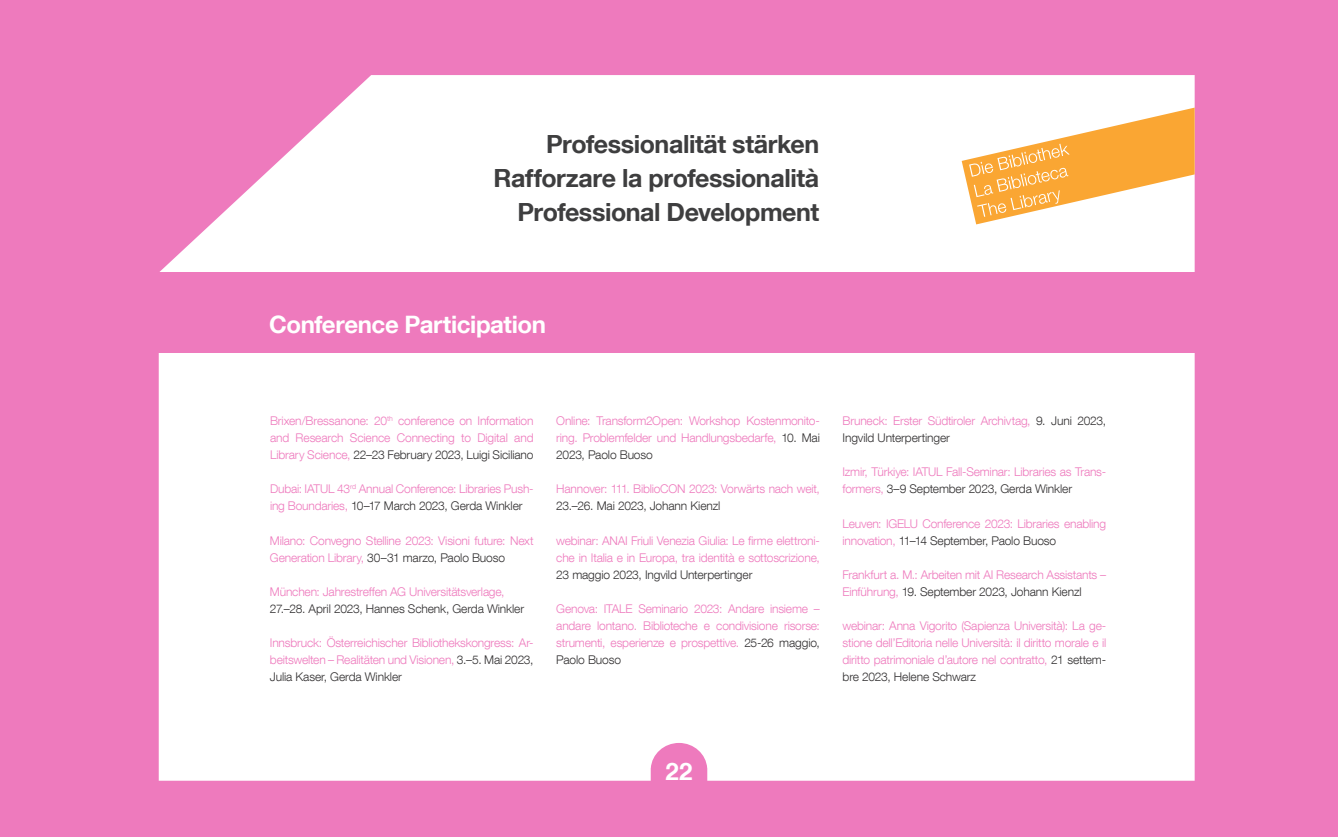
<style>
.page{position:relative;width:1338px;height:837px;background:#fff}
.page>*{position:absolute;margin:0;border:0;box-sizing:border-box;transform-origin:0 0}
.JB_2020_Kapitelüberschrift_grau_BOLD{font:700 25px "Helvetica Neue LT Com";letter-spacing:-.015em;color:#3e3e3f}
.JB_2020_Einzelüberschriften{font:700 24px "Helvetica Neue LT Com";letter-spacing:-.015em;color:#fff}
.JB_2017_Fließtext{font:300 12px/17px "Helvetica Neue LT Com";letter-spacing:-.015em;color:#ee7abd}
.JB_2017_Fließtext-2{font:300 12px "Helvetica Neue LT Com";letter-spacing:-.01em;color:#312f30}
.s1{color:#312f30}
</style>
<div class="page">
<div style="left:0;top:0;width:1338px;height:836px;background:#ee7abd"></div>
<div style="left:159px;top:75px;width:1036px;height:705px;background:#fff"></div>
<svg style="left:962px;top:107px;width:233px;height:117px;background:#fcd094"></svg>
<svg style="left:651px;top:742px;width:56px;height:38px"></svg>
<div style="left:270px;top:403px;width:836px;height:300px;background:#fff"></div>
<div style="left:101px;top:272px;width:1163px;height:80px;background:#ee7abd"></div>
<p class="JB_2020_Kapitelüberschrift_grau_BOLD" style="left:546px;top:129px;width:275px">Professionalität stärken</p>
<p class="JB_2020_Kapitelüberschrift_grau_BOLD" style="left:494px;top:163px;width:327px">Rafforzare la professionalità</p>
<p class="JB_2020_Kapitelüberschrift_grau_BOLD" style="left:517px;top:197px;width:303px">Professional Development</p>
<p class="JB_2020_Einzelüberschriften" style="left:269px;top:309px;width:278px">Conference Participation</p>
<p class="JB_2017_Fließtext" style="left:270px;top:412px;width:265px;text-align:justify">Brixen/Bressanone: 20<sup>th</sup> conference on Information and Research Science Connecting to Digital and Library Science, <span class="s1">22–23 February 2023, Luigi Siciliano</span></p>
<p class="JB_2017_Fließtext" style="left:270px;top:480px;width:265px">Dubai: IATUL 43<sup>rd</sup> Annual Conference: Libraries Push&shy;ing Boundaries, <span class="s1">10–17 March 2023, Gerda Winkler</span></p>
<p class="JB_2017_Fließtext" style="left:270px;top:531px;width:265px">Milano: Convegno Stelline 2023: Visioni future: Next<br>Generation Library, <span class="s1">30–31 marzo, Paolo Buoso</span></p>
<p class="JB_2017_Fließtext" style="left:270px;top:582px;width:236px">München: Jahrestreffen AG Universitätsverlage,</p>
<p class="JB_2017_Fließtext-2" style="left:270px;top:600px;width:256px">27.–28. April 2023, Hannes Schenk, Gerda Winkler</p>
<p class="JB_2017_Fließtext" style="left:270px;top:633px;width:265px;text-align:justify">Innsbruck: Österreichischer Bibliothekskongress: Ar&shy;beitswelten – Realitäten und Visionen, <span class="s1">3.–5. Mai 2023, Julia Kaser, Gerda Winkler</span></p>
<p class="JB_2017_Fließtext" style="left:556px;top:412px;width:265px;text-align:justify">Online: Transform2Open: Workshop Kostenmonito&shy;ring. Problemfelder und Handlungsbedarfe, <span class="s1">10. Mai 2023, Paolo Buoso</span></p>
<p class="JB_2017_Fließtext" style="left:556px;top:480px;width:265px">Hannover: 111. BiblioCON 2023: Vorwärts nach weit,<br><span class="s1">23.–26. Mai 2023, Johann Kienzl</span></p>
<p class="JB_2017_Fließtext" style="left:556px;top:531px;width:265px;text-align:justify">webinar: ANAI Friuli Venezia Giulia: Le firme elettroni&shy;che in Italia e in Europa, tra identità e sottoscrizione, <span class="s1">23 maggio 2023, Ingvild Unterpertinger</span></p>
<p class="JB_2017_Fließtext" style="left:556px;top:599px;width:265px;text-align:justify">Genova: ITALE Seminario 2023: Andare insieme – andare lontano. Biblioteche e condivisione risorse: strumenti, esperienze e prospettive. <span class="s1">25-26 maggio, Paolo Buoso</span></p>
<p class="JB_2017_Fließtext" style="left:843px;top:412px;width:265px">Bruneck: Erster Südtiroler Archivtag, <span class="s1">9. Juni 2023,<br>Ingvild Unterpertinger</span></p>
<p class="JB_2017_Fließtext" style="left:843px;top:463px;width:265px">Izmir, Türkiye: IATUL Fall-Seminar: Libraries as Trans&shy;formers, <span class="s1">3–9 September 2023, Gerda Winkler</span></p>
<p class="JB_2017_Fließtext" style="left:843px;top:514px;width:265px">Leuven: IGELU Conference 2023: Libraries enabling innovation, <span class="s1">11–14 September, Paolo Buoso</span></p>
<p class="JB_2017_Fließtext" style="left:843px;top:565px;width:265px">Frankfurt a. M.: Arbeiten mit AI Research Assistants –<br>Einführung, <span class="s1">19. September 2023, Johann Kienzl</span></p>
<p class="JB_2017_Fließtext" style="left:843px;top:616px;width:265px;text-align:justify">webinar: Anna Vigorito (Sapienza Università): La ge&shy;stione dell’Editoria nelle Università: il diritto morale e il diritto patrimoniale d’autore nel contratto, <span class="s1">21 settem&shy;bre 2023, Helene Schwarz</span></p>
<p class="JB_2020_Einzelüberschriften" style="left:665px;top:756px;width:29px">22</p>
</div>
